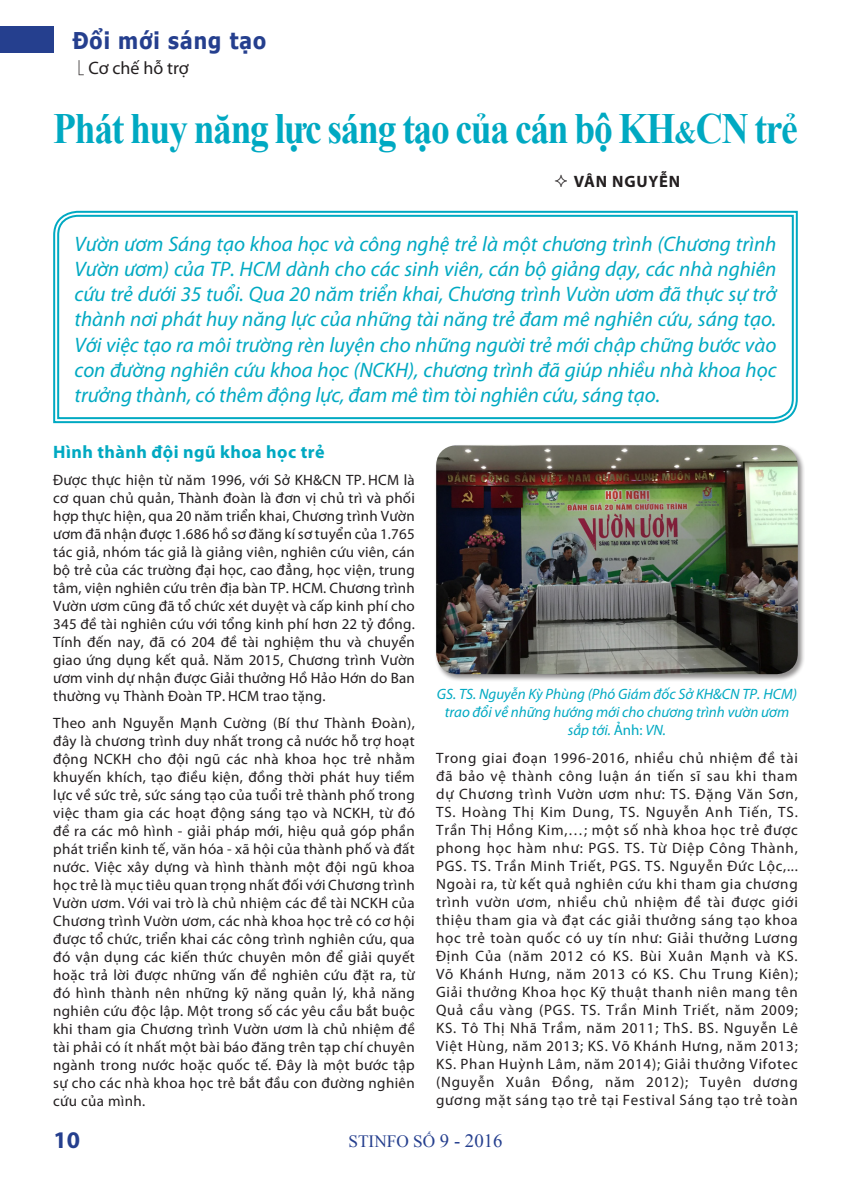
<style>
.page{position:relative;width:851px;height:1191px;background:#fff}
.page>*{position:absolute;margin:0;border:0;box-sizing:border-box;transform-origin:0 0}
.t1{font:700 43.2px "Times New Roman";letter-spacing:-.035em;color:#00a9c2;scale:.87 1}
.t2{font:700 24px "Myriad Pro";color:#253f8e}
.t3{font:700 23.1px "Tahoma";letter-spacing:.05em;color:#253f8e;scale:.91 1}
.t4{font:italic 21px/25.2px "Myriad Pro";color:#00a9c2;text-align:justify}
.t5{font:700 18px "Myriad Pro";letter-spacing:.025em;color:#00a9c2}
.t6{font:18px "Myriad Pro";color:#231f20}
.t7{font:17.25px "Times New Roman";color:#253f8e}
.Tacgia{font:700 16.5px "Myriad Pro";letter-spacing:.05em;color:#231f20}
.t8{font:15px/18px "Myriad Pro";letter-spacing:.025em;color:#231f20;text-align:justify}
.t9{font:italic 15px/18px "Myriad Pro";color:#00a9c2;text-align:center}
.s1{font-size:31.05px}
.s2{font-style:normal}
.s3{font-size:18.75px}
</style>
<div class="page">
<div style="left:0;top:26px;width:53px;height:27px;background:#253f8e"></div>
<div style="left:434px;top:444px;width:371px;height:238px;background:#231f20;opacity:.5"></div>
<img style="left:436px;top:445px;width:361px;height:229px">
<svg style="left:53px;top:210px;width:745px;height:214px"></svg>
<svg style="left:56px;top:214px;width:738px;height:206px"></svg>
<h3 class="t3" style="left:72px;top:24px;width:214px">Đổi mới sáng tạo</h3>
<p class="t6" style="left:88px;top:57px;width:102px">Cơ chế hỗ trợ</p>
<p class="t1" style="left:53px;top:98px;width:857px">Phát huy năng lực sáng tạo của cán bộ KH<span class="s1">&amp;</span>CN trẻ</p>
<p class="Tacgia" style="left:573px;top:170px;width:108px">VÂN NGUYỄN</p>
<p class="t4" style="left:74px;top:231px;width:703px">Vườn ươm Sáng tạo khoa học và công nghệ trẻ là một chương trình (Chương trình Vườn ươm) của TP. HCM dành cho các sinh viên, cán bộ giảng dạy, các nhà nghiên cứu trẻ dưới 35 tuổi. Qua 20 năm triển khai, Chương trình Vườn ươm đã thực sự trở thành nơi phát huy năng lực của những tài năng trẻ đam mê nghiên cứu, sáng tạo.<br>Với việc tạo ra môi trường rèn luyện cho những người trẻ mới chập chững bước vào con đường nghiên cứu khoa học (NCKH), chương trình đã giúp nhiều nhà khoa học trưởng thành, có thêm động lực, đam mê tìm tòi nghiên cứu, sáng tạo.</p>
<p class="t5" style="left:53px;top:440px;width:273px">Hình thành đội ngũ khoa học trẻ</p>
<p class="t8" style="left:53px;top:470px;width:363px">Được thực hiện từ năm 1996, với Sở KH&amp;CN TP. HCM là cơ quan chủ quản, Thành đoàn là đơn vị chủ trì và phối hợp thực hiện, qua 20 năm triển khai, Chương trình Vườn ươm đã nhận được 1.686 hồ sơ đăng kí sơ tuyển của 1.765 tác giả, nhóm tác giả là giảng viên, nghiên cứu viên, cán bộ trẻ của các trường đại học, cao đẳng, học viện, trung tâm, viện nghiên cứu trên địa bàn TP. HCM. Chương trình Vườn ươm cũng đã tổ chức xét duyệt và cấp kinh phí cho 345 đề tài nghiên cứu với tổng kinh phí hơn 22 tỷ đồng.<br>Tính đến nay, đã có 204 đề tài nghiệm thu và chuyển giao ứng dụng kết quả. Năm 2015, Chương trình Vườn ươm vinh dự nhận được Giải thưởng Hồ Hảo Hớn do Ban thường vụ Thành Đoàn TP. HCM trao tặng.</p>
<p class="t8" style="left:53px;top:713px;width:363px">Theo anh Nguyễn Mạnh Cường (Bí thư Thành Đoàn), đây là chương trình duy nhất trong cả nước hỗ trợ hoạt động NCKH cho đội ngũ các nhà khoa học trẻ nhằm khuyến khích, tạo điều kiện, đồng thời phát huy tiềm lực về sức trẻ, sức sáng tạo của tuổi trẻ thành phố trong việc tham gia các hoạt động sáng tạo và NCKH, từ đó đề ra các mô hình - giải pháp mới, hiệu quả góp phần phát triển kinh tế, văn hóa - xã hội của thành phố và đất nước. Việc xây dựng và hình thành một đội ngũ khoa học trẻ là mục tiêu quan trọng nhất đối với Chương trình Vườn ươm. Với vai trò là chủ nhiệm các đề tài NCKH của Chương trình Vườn ươm, các nhà khoa học trẻ có cơ hội được tổ chức, triển khai các công trình nghiên cứu, qua đó vận dụng các kiến thức chuyên môn để giải quyết hoặc trả lời được những vấn đề nghiên cứu đặt ra, từ đó hình thành nên những kỹ năng quản lý, khả năng nghiên cứu độc lập. Một trong số các yêu cầu bắt buộc khi tham gia Chương trình Vườn ươm là chủ nhiệm đề tài phải có ít nhất một bài báo đăng trên tạp chí chuyên ngành trong nước hoặc quốc tế. Đây là một bước tập sự cho các nhà khoa học trẻ bắt đầu con đường nghiên cứu của mình.</p>
<p class="t9" style="left:437px;top:685px;width:362px">GS. TS. Nguyễn Kỳ Phùng (Phó Giám đốc Sở KH&amp;CN TP. HCM) trao đổi về những hướng mới cho chương trình vườn ươm sắp tới. <span class="s2">Ảnh:</span> VN.</p>
<p class="t8" style="left:436px;top:748px;width:363px">Trong giai đoạn 1996-2016, nhiều chủ nhiệm đề tài đã bảo vệ thành công luận án tiến sĩ sau khi tham dự Chương trình Vườn ươm như: TS. Đặng Văn Sơn, TS. Hoàng Thị Kim Dung, TS. Nguyễn Anh Tiến, TS.<br>Trần Thị Hồng Kim,…; một số nhà khoa học trẻ được phong học hàm như: PGS. TS. Từ Diệp Công Thành, PGS. TS. Trần Minh Triết, PGS. TS. Nguyễn Đức Lộc,...<br>Ngoài ra, từ kết quả nghiên cứu khi tham gia chương trình vườn ươm, nhiều chủ nhiệm đề tài được giới thiệu tham gia và đạt các giải thưởng sáng tạo khoa học trẻ toàn quốc có uy tín như: Giải thưởng Lương Định Của (năm 2012 có KS. Bùi Xuân Mạnh và KS.<br>Võ Khánh Hưng, năm 2013 có KS. Chu Trung Kiên); Giải thưởng Khoa học Kỹ thuật thanh niên mang tên Quả cầu vàng (PGS. TS. Trần Minh Triết, năm 2009; KS. Tô Thị Nhã Trầm, năm 2011; ThS. BS. Nguyễn Lê Việt Hùng, năm 2013; KS. Võ Khánh Hưng, năm 2013; KS. Phan Huỳnh Lâm, năm 2014); Giải thưởng Vifotec (Nguyễn Xuân Đồng, năm 2012); Tuyên dương gương mặt sáng tạo trẻ tại Festival Sáng tạo trẻ toàn</p>
<p class="t2" style="left:53px;top:1124px;width:28px">10</p>
<p class="t7" style="left:348px;top:1130px;width:155px">STINFO SỐ <span class="s3">9 - 2016</span></p>
</div>
